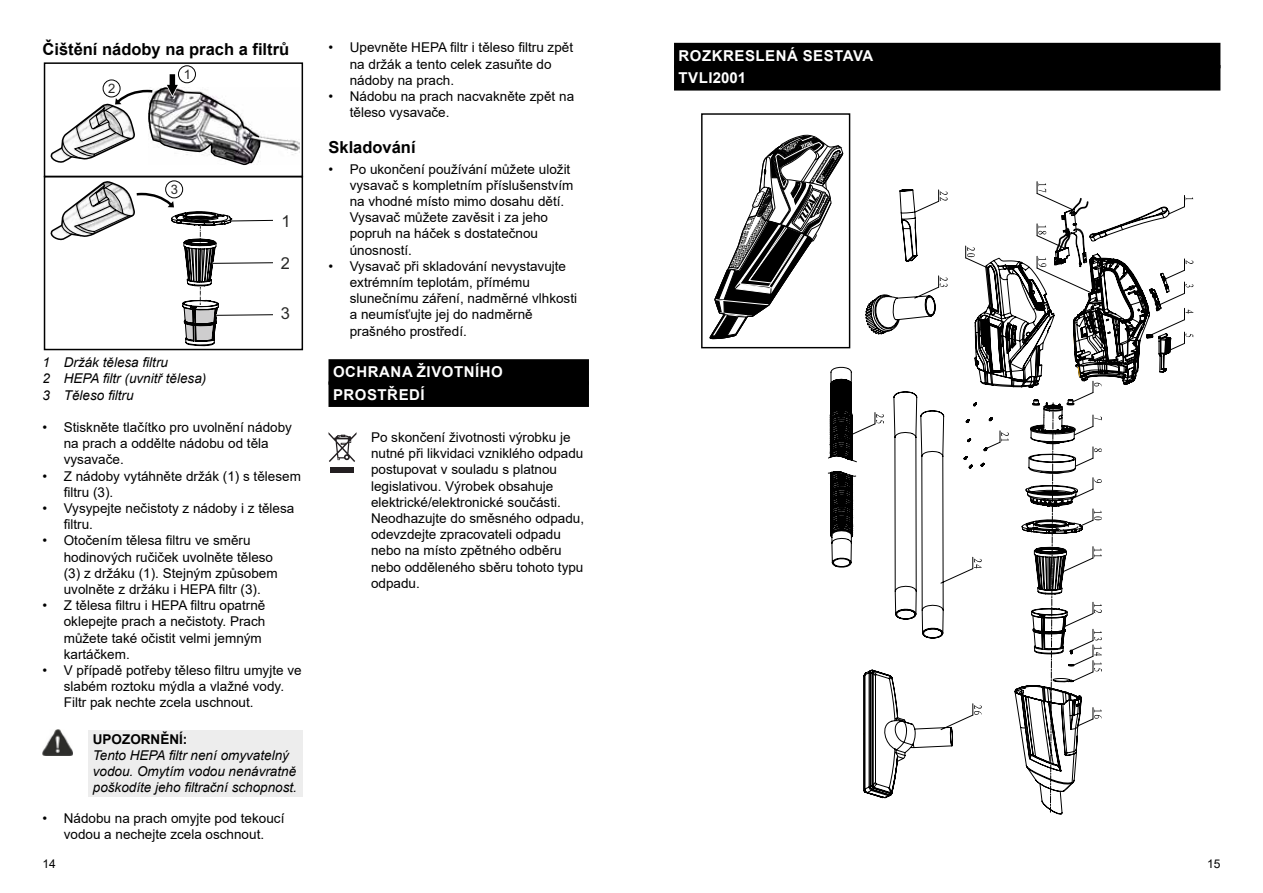
<style>
.page{position:relative;width:1263px;height:893px;background:#fff}
.page>*{position:absolute;margin:0;border:0;box-sizing:border-box;transform-origin:0 0}
.t1{font:700 16.5px "Arial";color:#000}
.t2{font:16.5px "Arial";color:#282827}
.t3{font:700 15px/22.2px "Arial";letter-spacing:.035em;color:#fff}
.t4{font:13.5px/16.2px "Arial";color:#000}
.t5{font:italic 13.5px/16.2px "Arial";color:#000}
.t6{font:700 13.5px "Arial";color:#000}
.t7{font:13.05px "Arial";color:#282827}
.t8{font:12px "Arial";color:#000}
</style>
<div class="page">
<div style="left:44px;top:62px;width:259px;height:115px;border:2px solid #000"></div>
<img style="left:261px;top:136px;width:38px;height:19px">
<div style="left:178px;top:65px;width:18px;height:18px;border:1px solid #000;border-radius:50%"></div>
<svg style="left:50px;top:73px;width:211px;height:93px"></svg>
<div style="left:165px;top:180px;width:18px;height:18px;border:1px solid #000;border-radius:50%"></div>
<div style="left:44px;top:176px;width:259px;height:174px;border:2px solid #000"></div>
<svg style="left:48px;top:181px;width:227px;height:170px"></svg>
<div style="left:89px;top:730px;width:214px;height:67px;background:#ededed"></div>
<img style="left:43px;top:730px;width:29px;height:26px">
<div style="left:328px;top:359px;width:261px;height:26px;background:#000"></div>
<div style="left:328px;top:381px;width:261px;height:26px;background:#000"></div>
<div style="left:331px;top:467px;width:23px;height:5px;background:#231f21"></div>
<svg style="left:328px;top:432px;width:28px;height:30px"></svg>
<div style="left:674px;top:43px;width:546px;height:25px;background:#000"></div>
<div style="left:674px;top:65px;width:546px;height:26px;background:#000"></div>
<svg style="left:828px;top:267px;width:35px;height:301px"></svg>
<svg style="left:863px;top:182px;width:330px;height:630px"></svg>
<svg style="left:708px;top:134px;width:137px;height:226px"></svg>
<div style="left:701px;top:113px;width:149px;height:235px;border:1px solid #000"></div>
<p class="t1" style="left:43px;top:37px;width:248px">Čištění nádoby na prach a filtrů</p>
<p class="t7" style="left:184px;top:67px;width:9px">1</p>
<p class="t7" style="left:108px;top:81px;width:9px">2</p>
<p class="t7" style="left:171px;top:182px;width:9px">3</p>
<p class="t2" style="left:281px;top:211px;width:11px">1</p>
<p class="t2" style="left:281px;top:254px;width:11px">2</p>
<p class="t2" style="left:281px;top:304px;width:11px">3</p>
<p class="t5" style="left:43px;top:355px;width:165px">1 Držák tělesa filtru<br>2 HEPA filtr (uvnitř tělesa)<br>3 Těleso filtru</p>
<p class="t4" style="left:64px;top:419px;width:230px;text-indent:-21px">• Stiskněte tlačítko pro uvolnění nádoby na prach a oddělte nádobu od těla vysavače.</p>
<p class="t4" style="left:64px;top:468px;width:239px;text-indent:-21px">• Z nádoby vytáhněte držák (1) s tělesem filtru (3).</p>
<p class="t4" style="left:64px;top:500px;width:232px;text-indent:-21px">• Vysypejte nečistoty z nádoby i z tělesa filtru.</p>
<p class="t4" style="left:64px;top:532px;width:215px;text-indent:-21px">• Otočením tělesa filtru ve směru hodinových ručiček uvolněte těleso (3) z držáku (1). Stejným způsobem uvolněte z držáku i HEPA filtr (3).</p>
<p class="t4" style="left:64px;top:597px;width:203px;text-indent:-21px">• Z tělesa filtru i HEPA filtru opatrně oklepejte prach a nečistoty. Prach můžete také očistit velmi jemným kartáčkem.</p>
<p class="t4" style="left:64px;top:662px;width:239px;text-indent:-21px">• V případě potřeby těleso filtru umyjte ve slabém roztoku mýdla a vlažné vody.<br>Filtr pak nechte zcela uschnout.</p>
<p class="t6" style="left:93px;top:729px;width:96px">UPOZORNĚNÍ:</p>
<p class="t5" style="left:93px;top:747px;width:206px">Tento HEPA filtr není omyvatelný vodou. Omytím vodou nenávratně poškodíte jeho filtrační schopnost.</p>
<p class="t4" style="left:43px;top:810px;width:243px;text-align:center">• Nádobu na prach omyjte pod tekoucí vodou a nechejte zcela oschnout.</p>
<p class="t4" style="left:350px;top:39px;width:225px;text-indent:-21px">• Upevněte HEPA filtr i těleso filtru zpět na držák a tento celek zasuňte do nádoby na prach.</p>
<p class="t4" style="left:350px;top:88px;width:226px;text-indent:-21px">• Nádobu na prach nacvakněte zpět na těleso vysavače.</p>
<p class="t1" style="left:328px;top:136px;width:89px">Skladování</p>
<p class="t4" style="left:350px;top:161px;width:225px;text-indent:-21px">• Po ukončení používání můžete uložit vysavač s kompletním příslušenstvím na vhodné místo mimo dosahu dětí.<br>Vysavač můžete zavěsit i za jeho popruh na háček s dostatečnou únosností.</p>
<p class="t4" style="left:350px;top:258px;width:229px;text-indent:-21px">• Vysavač při skladování nevystavujte extrémním teplotám, přímému slunečnímu záření, nadměrné vlhkosti a neumísťujte jej do nadměrně prašného prostředí.</p>
<p class="t3" style="left:333px;top:361px;width:171px">OCHRANA ŽIVOTNÍHO<br>PROSTŘEDÍ</p>
<p class="t4" style="left:371px;top:429px;width:215px">Po skončení životnosti výrobku je nutné při likvidaci vzniklého odpadu postupovat v souladu s platnou legislativou. Výrobek obsahuje elektrické/elektronické součásti.<br>Neodhazujte do směsného odpadu, odevzdejte zpracovateli odpadu nebo na místo zpětného odběru nebo odděleného sběru tohoto typu odpadu.</p>
<p class="t3" style="left:678px;top:45px;width:196px">ROZKRESLENÁ SESTAVA<br>TVLI2001</p>
<p class="t8" style="left:43px;top:855px;width:15px">14</p>
<p class="t8" style="left:1207px;top:855px;width:15px">15</p>
</div>
